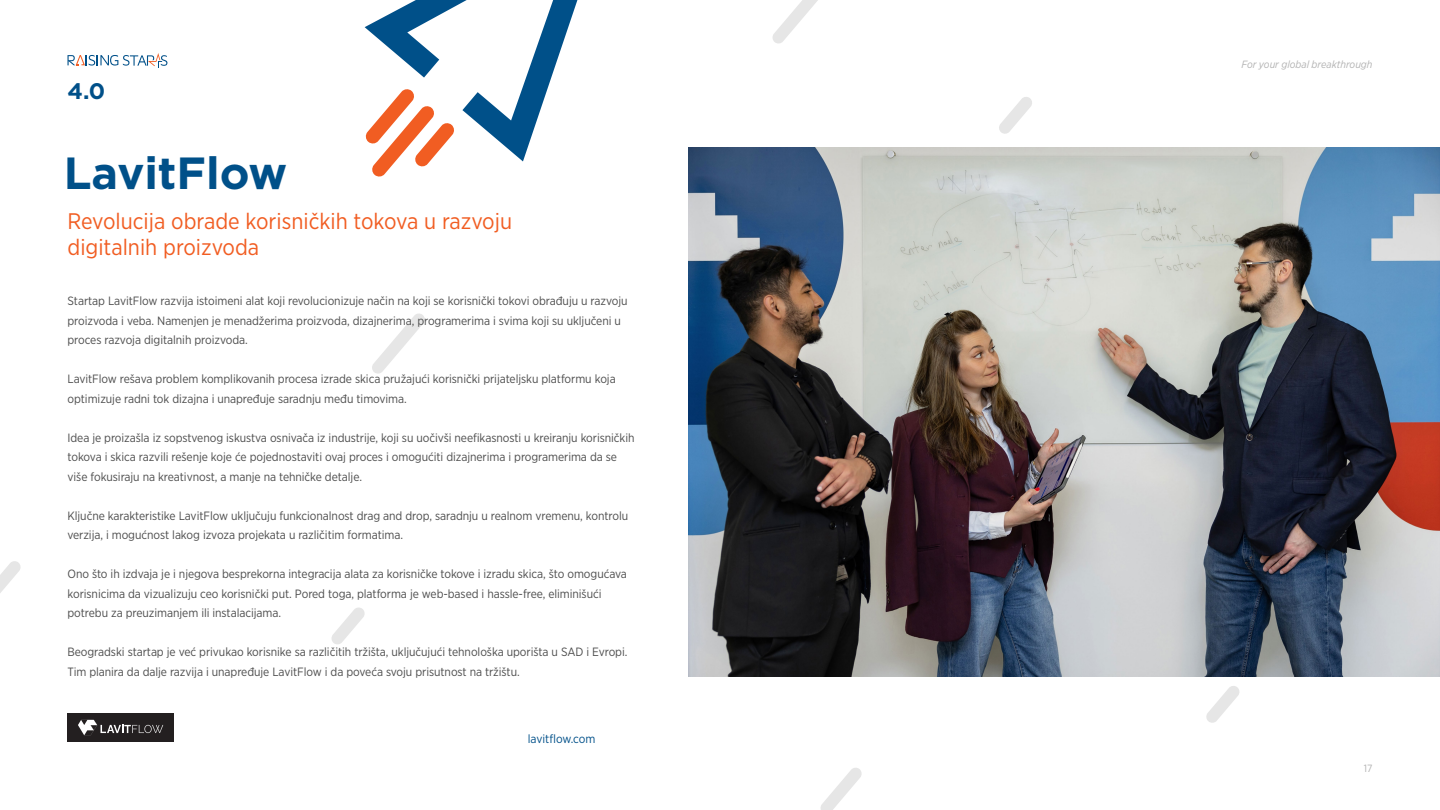
<style>
.page{position:relative;width:1440px;height:810px;background:#fff}
.page>*{position:absolute;margin:0;border:0;box-sizing:border-box;transform-origin:0 0}
.t1{font:700 45px "Gotham";color:#005089}
.t2{font:22.5px/25.5px "Gotham Narrow";color:#f15d22}
.t3{font:700 22.5px "Gotham";color:#005089}
.t4{font:12px/19.5px "Gotham Narrow";letter-spacing:-.005em;color:#4d4d4d}
.t5{font:12px "Gotham Narrow";color:#005089}
.t6{font:italic 10.5px "Gotham Narrow";color:#b3b3b3}
.t7{font:10.5px "Gotham Narrow";color:#b3b3b3}
</style>
<div class="page">
<svg style="left:999px;top:97px;width:33px;height:37px"></svg>
<img style="left:688px;top:147px;width:752px;height:530px">
<svg style="left:820px;top:768px;width:42px;height:42px"></svg>
<svg style="left:68px;top:53px;width:99px;height:15px"></svg>
<svg style="left:365px;top:0;width:212px;height:177px"></svg>
<svg style="left:0;top:561px;width:21px;height:32px"></svg>
<svg style="left:331px;top:607px;width:34px;height:37px"></svg>
<svg style="left:372px;top:313px;width:53px;height:61px"></svg>
<svg style="left:772px;top:0;width:46px;height:44px"></svg>
<svg style="left:1206px;top:686px;width:34px;height:37px"></svg>
<div style="left:68px;top:713px;width:106px;height:29px;background:#231f20"></div>
<svg style="left:78px;top:720px;width:85px;height:15px"></svg>
<h2 class="t3" style="left:68px;top:76px;width:39px">4.0</h2>
<h1 class="t1" style="left:64px;top:143px;width:225px">LavitFlow</h1>
<h2 class="t2" style="left:68px;top:208px;width:446px">Revolucija obrade korisničkih tokova u razvoju digitalnih proizvoda</h2>
<p class="t4" style="left:68px;top:291px;width:562px">Startap LavitFlow razvija istoimeni alat koji revolucionizuje način na koji se korisnički tokovi obrađuju u razvoju proizvoda i veba. Namenjen je menadžerima proizvoda, dizajnerima, programerima i svima koji su uključeni u proces razvoja digitalnih proizvoda.</p>
<p class="t4" style="left:68px;top:369px;width:550px">LavitFlow rešava problem komplikovanih procesa izrade skica pružajući korisnički prijateljsku platformu koja optimizuje radni tok dizajna i unapređuje saradnju među timovima.</p>
<p class="t4" style="left:68px;top:427px;width:569px">Idea je proizašla iz sopstvenog iskustva osnivača iz industrije, koji su uočivši neefikasnosti u kreiranju korisničkih tokova i skica razvili rešenje koje će pojednostaviti ovaj proces i omogućiti dizajnerima i programerima da se više fokusiraju na kreativnost, a manje na tehničke detalje.</p>
<p class="t4" style="left:68px;top:505px;width:562px">Ključne karakteristike LavitFlow uključuju funkcionalnost drag and drop, saradnju u realnom vremenu, kontrolu verzija, i mogućnost lakog izvoza projekata u različitim formatima.</p>
<p class="t4" style="left:68px;top:564px;width:561px">Ono što ih izdvaja je i njegova besprekorna integracija alata za korisničke tokove i izradu skica, što omogućava korisnicima da vizualizuju ceo korisnički put. Pored toga, platforma je web-based i hassle-free, eliminišući potrebu za preuzimanjem ili instalacijama.</p>
<p class="t4" style="left:68px;top:642px;width:561px">Beogradski startap je već privukao korisnike sa različitih tržišta, uključujući tehnološka uporišta u SAD i Evropi.<br>Tim planira da dalje razvija i unapređuje LavitFlow i da poveća svoju prisutnost na tržištu.</p>
<p class="t5" style="left:528px;top:731px;width:69px">lavitflow.com</p>
<p class="t6" style="left:1241px;top:57px;width:133px">For your global breakthrough</p>
<p class="t7" style="left:1364px;top:762px;width:10px">17</p>
</div>
